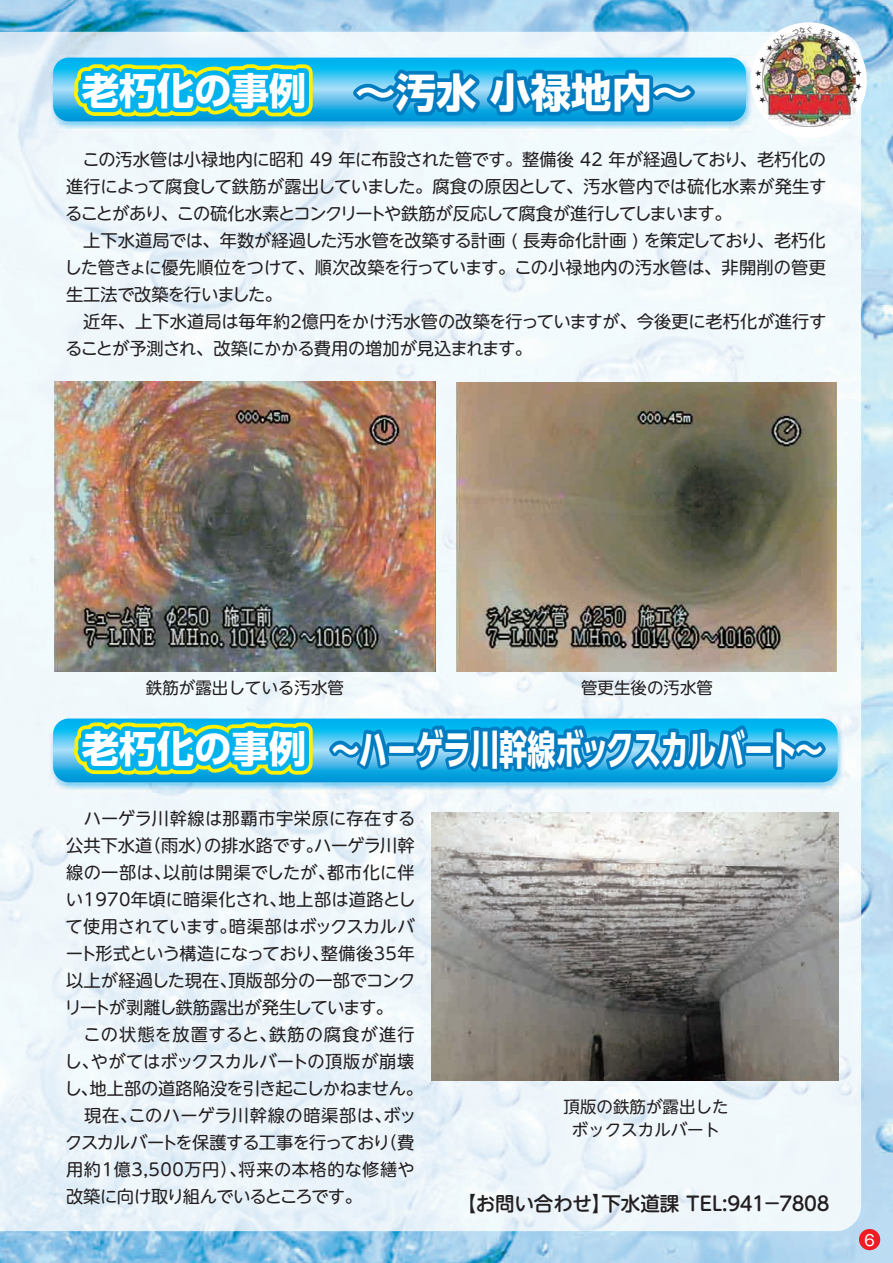
<style>
.page{position:relative;width:893px;height:1263px;background:#fff}
.page>*{position:absolute;margin:0;border:0;box-sizing:border-box;transform-origin:0 0}
.t1{font:700 40.5px "UD Shin Go Pr 6";letter-spacing:-.005em;color:#fff;scale:.7 1}
.t2{font:700 40.5px "UD Shin Go Pr 6";letter-spacing:-.005em;color:#fff}
.t3{font:700 37.5px "UD Shin Go Pr 6";color:#fff}
.t4{font:500 19.5px "UD Shin M Go Pro";letter-spacing:-.02em;color:#231f20}
.t5{font:17.25px/27px "UD Shin M Go Pro";color:#231f20}
.t6{font:16.5px/22.5px "UD Shin M Go Pro";color:#231f20;text-align:center}
.t7{font:15px "Gothic MB101 Pro";color:#fff}
.s1{font-size:37.5px}
</style>
<div class="page">
<img style="left:0;top:0;width:893px;height:1263px">
<img style="left:0;top:32px;width:861px;height:1199px">
<img style="left:55px;top:382px;width:380px;height:289px">
<img style="left:431px;top:812px;width:407px;height:268px">
<img style="left:456px;top:382px;width:381px;height:289px">
<img style="left:49px;top:716px;width:796px;height:76px">
<svg style="left:53px;top:718px;width:784px;height:64px;background:#30b7ea"></svg>
<div style="left:386px;top:742px;width:31px;height:14px;border:7px solid #007dc1"></div>
<svg style="left:408px;top:710px;width:344px;height:76px;background:#29a1d8"></svg>
<div style="left:743px;top:742px;width:31px;height:14px;border:7px solid #007dc1"></div>
<svg style="left:770px;top:725px;width:60px;height:48px;background:#24a5dd"></svg>
<svg style="left:53px;top:1px;width:693px;height:141px"></svg>
<svg style="left:59px;top:659px;width:336px;height:141px"></svg>
<div style="left:859px;top:1229px;width:21px;height:21px;background:#ee1d23;border-radius:50%"></div>
<div style="left:751px;top:22px;width:116px;height:116px;background:#fff;border-radius:50%"></div>
<img style="left:762px;top:34px;width:94px;height:93px">
<svg style="left:762px;top:96px;width:4px;height:8px"></svg>
<svg style="left:758px;top:33px;width:28px;height:30px"></svg>
<svg style="left:792px;top:33px;width:20px;height:2px"></svg>
<svg style="left:820px;top:28px;width:39px;height:36px"></svg>
<svg style="left:851px;top:96px;width:5px;height:8px"></svg>
<p class="t2" style="left:82px;top:60px;width:612px"><span class="s1">老朽化の事例</span> ～汚水 小禄地内～</p>
<p class="t5" style="left:64px;top:145px;width:763px">　この汚水管は小禄地内に昭和 49 年に布設された管です。整備後 42 年が経過しており、老朽化の進行によって腐食して鉄筋が露出していました。腐食の原因として、汚水管内では硫化水素が発生することがあり、この硫化水素とコンクリートや鉄筋が反応して腐食が進行してしまいます。<br>　上下水道局では、年数が経過した汚水管を改築する計画 ( 長寿命化計画 ) を策定しており、老朽化した管きょに優先順位をつけて、順次改築を行っています。この小禄地内の汚水管は、非開削の管更生工法で改築を行いました。<br>　近年、上下水道局は毎年約2億円をかけ汚水管の改築を行っていますが、今後更に老朽化が進行することが予測され、改築にかかる費用の増加が見込まれます。</p>
<p class="t6" style="left:146px;top:675px;width:200px">鉄筋が露出している汚水管</p>
<p class="t6" style="left:581px;top:675px;width:133px">管更生後の汚水管</p>
<p class="t1" style="left:331px;top:716px;width:704px">～ハーゲラ川幹線ボックスカルバート～</p>
<p class="t3" style="left:82px;top:718px;width:226px">老朽化の事例</p>
<p class="t5" style="left:64px;top:803px;width:360px">　ハーゲラ川幹線は那覇市宇栄原に存在する公共下水道（雨水）の排水路です。ハーゲラ川幹線の一部は、以前は開渠でしたが、都市化に伴い1970年頃に暗渠化され、地上部は道路として使用されています。暗渠部はボックスカルバート形式という構造になっており、整備後35年以上が経過した現在、頂版部分の一部でコンクリートが剥離し鉄筋露出が発生しています。<br>　この状態を放置すると、鉄筋の腐食が進行し、やがてはボックスカルバートの頂版が崩壊し、地上部の道路陥没を引き起こしかねません。　現在、このハーゲラ川幹線の暗渠部は、ボックスカルバートを保護する工事を行っており（費用約1億3,500万円）、将来の本格的な修繕や改築に向け取り組んでいるところです。</p>
<p class="t6" style="left:564px;top:1095px;width:166px">頂版の鉄筋が露出したボックスカルバート</p>
<p class="t4" style="left:457px;top:1188px;width:378px">【お問い合わせ】下水道課 ＴＥＬ:９４１－７８０８</p>
<p class="t7" style="left:864px;top:1227px;width:12px">6</p>
</div>
